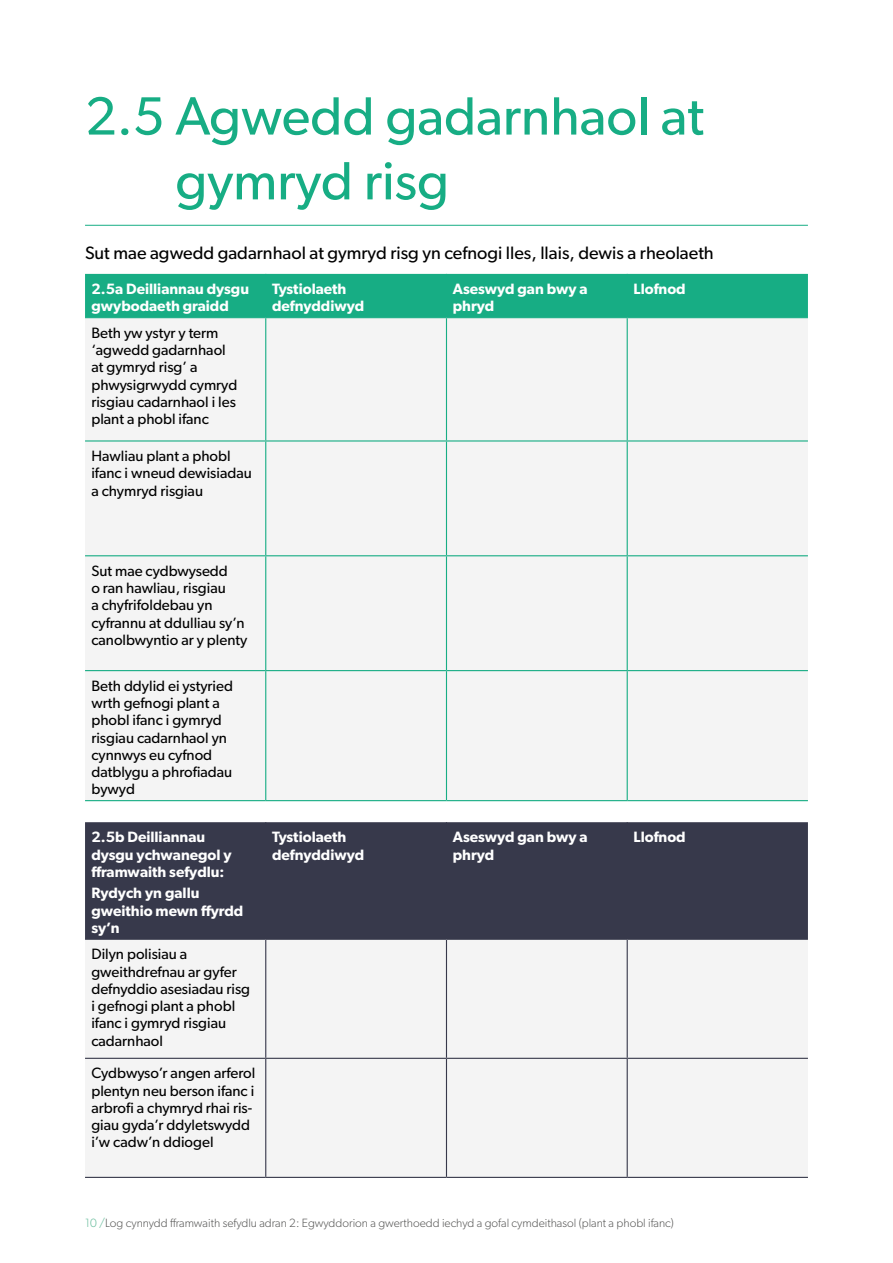
<style>
.page{position:relative;width:893px;height:1263px;background:#fff}
.page>*{position:absolute;margin:0;border:0;box-sizing:border-box;transform-origin:0 0}
.t1{font:54px/64.8px "Gibson";color:#17ad84}
.t2{font:18px "Gibson";color:#000}
.t3{font:15px/17.2px "Gibson";color:#000}
.t4{font:600 15px/17.2px "Gibson";color:#fff}
.t5{font:300 12px "Gibson";color:#575756}
.s1{color:#69bd9d}
</style>
<div class="page">
<hr style="left:85px;top:225px;width:723px;height:1px;background:#17ad84">
<div style="left:85px;top:274px;width:723px;height:43px;background:#17ad84"></div>
<div style="left:85px;top:318px;width:723px;height:482px;background:#f4f4f4"></div>
<hr style="left:265px;top:274px;width:1px;height:43px;background:#17ad84">
<hr style="left:446px;top:274px;width:1px;height:43px;background:#17ad84">
<hr style="left:627px;top:274px;width:1px;height:43px;background:#17ad84">
<hr style="left:85px;top:317px;width:181px;height:1px;background:#17ad84">
<hr style="left:266px;top:317px;width:180px;height:1px;background:#17ad84">
<hr style="left:265px;top:318px;width:1px;height:122px;background:#17ad84">
<hr style="left:446px;top:317px;width:181px;height:1px;background:#17ad84">
<hr style="left:446px;top:318px;width:1px;height:122px;background:#17ad84">
<hr style="left:627px;top:317px;width:181px;height:1px;background:#17ad84">
<hr style="left:627px;top:318px;width:1px;height:122px;background:#17ad84">
<hr style="left:85px;top:440px;width:181px;height:1px;background:#17ad84">
<hr style="left:266px;top:440px;width:180px;height:1px;background:#17ad84">
<hr style="left:265px;top:441px;width:1px;height:114px;background:#17ad84">
<hr style="left:446px;top:440px;width:181px;height:1px;background:#17ad84">
<hr style="left:446px;top:441px;width:1px;height:114px;background:#17ad84">
<hr style="left:627px;top:440px;width:181px;height:1px;background:#17ad84">
<hr style="left:627px;top:441px;width:1px;height:114px;background:#17ad84">
<hr style="left:85px;top:555px;width:181px;height:1px;background:#17ad84">
<hr style="left:266px;top:555px;width:180px;height:1px;background:#17ad84">
<hr style="left:265px;top:556px;width:1px;height:114px;background:#17ad84">
<hr style="left:446px;top:555px;width:181px;height:1px;background:#17ad84">
<hr style="left:446px;top:556px;width:1px;height:114px;background:#17ad84">
<hr style="left:627px;top:555px;width:181px;height:1px;background:#17ad84">
<hr style="left:627px;top:556px;width:1px;height:114px;background:#17ad84">
<hr style="left:85px;top:670px;width:181px;height:1px;background:#17ad84">
<hr style="left:266px;top:670px;width:180px;height:1px;background:#17ad84">
<hr style="left:265px;top:671px;width:1px;height:129px;background:#17ad84">
<hr style="left:446px;top:670px;width:181px;height:1px;background:#17ad84">
<hr style="left:446px;top:671px;width:1px;height:129px;background:#17ad84">
<hr style="left:627px;top:670px;width:181px;height:1px;background:#17ad84">
<hr style="left:627px;top:671px;width:1px;height:129px;background:#17ad84">
<hr style="left:85px;top:800px;width:181px;height:1px;background:#17ad84">
<hr style="left:266px;top:800px;width:180px;height:1px;background:#17ad84">
<hr style="left:446px;top:800px;width:181px;height:1px;background:#17ad84">
<hr style="left:627px;top:800px;width:181px;height:1px;background:#17ad84">
<div style="left:85px;top:822px;width:723px;height:117px;background:#37394b"></div>
<div style="left:85px;top:940px;width:723px;height:237px;background:#f4f4f4"></div>
<hr style="left:265px;top:822px;width:1px;height:117px;background:#37394b">
<hr style="left:446px;top:822px;width:1px;height:117px;background:#37394b">
<hr style="left:627px;top:822px;width:1px;height:117px;background:#37394b">
<hr style="left:85px;top:939px;width:181px;height:1px;background:#37394b">
<hr style="left:266px;top:939px;width:180px;height:1px;background:#37394b">
<hr style="left:265px;top:940px;width:1px;height:118px;background:#37394b">
<hr style="left:446px;top:939px;width:181px;height:1px;background:#37394b">
<hr style="left:446px;top:940px;width:1px;height:118px;background:#37394b">
<hr style="left:627px;top:939px;width:181px;height:1px;background:#37394b">
<hr style="left:627px;top:940px;width:1px;height:118px;background:#37394b">
<hr style="left:85px;top:1058px;width:181px;height:1px;background:#37394b">
<hr style="left:266px;top:1058px;width:180px;height:1px;background:#37394b">
<hr style="left:265px;top:1059px;width:1px;height:118px;background:#37394b">
<hr style="left:446px;top:1058px;width:181px;height:1px;background:#37394b">
<hr style="left:446px;top:1059px;width:1px;height:118px;background:#37394b">
<hr style="left:627px;top:1058px;width:181px;height:1px;background:#37394b">
<hr style="left:627px;top:1059px;width:1px;height:118px;background:#37394b">
<hr style="left:85px;top:1177px;width:181px;height:1px;background:#37394b">
<hr style="left:266px;top:1177px;width:180px;height:1px;background:#37394b">
<hr style="left:446px;top:1177px;width:181px;height:1px;background:#37394b">
<hr style="left:627px;top:1177px;width:181px;height:1px;background:#37394b">
<h1 class="t1" style="left:175px;top:83px;width:530px;text-indent:-90px">2.5 Agwedd gadarnhaol at gymryd risg</h1>
<p class="t2" style="left:85px;top:242px;width:630px">Sut mae agwedd gadarnhaol at gymryd risg yn cefnogi lles, llais, dewis a rheolaeth</p>
<p class="t4" style="left:91px;top:280px;width:159px">2.5a Deilliannau dysgu gwybodaeth graidd</p>
<p class="t4" style="left:272px;top:280px;width:94px">Tystiolaeth defnyddiwyd</p>
<p class="t4" style="left:453px;top:280px;width:136px">Aseswyd gan bwy a phryd</p>
<p class="t4" style="left:634px;top:280px;width:54px">Llofnod</p>
<p class="t3" style="left:91px;top:324px;width:147px">Beth yw ystyr y term ‘agwedd gadarnhaol at gymryd risg’ a phwysigrwydd cymryd risgiau cadarnhaol i les plant a phobl ifanc</p>
<p class="t3" style="left:91px;top:447px;width:162px">Hawliau plant a phobl ifanc i wneud dewisiadau a chymryd risgiau</p>
<p class="t3" style="left:91px;top:562px;width:157px">Sut mae cydbwysedd<br>o ran hawliau, risgiau<br>a chyfrifoldebau yn cyfrannu at ddulliau sy’n canolbwyntio ar y plenty</p>
<p class="t3" style="left:91px;top:677px;width:143px">Beth ddylid ei ystyried wrth gefnogi plant a phobl ifanc i gymryd risgiau cadarnhaol yn cynnwys eu cyfnod datblygu a phrofiadau bywyd</p>
<p class="t4" style="left:91px;top:828px;width:142px">2.5b Deilliannau dysgu ychwanegol y fframwaith sefydlu:</p>
<p class="t4" style="left:91px;top:884px;width:153px">Rydych yn gallu gweithio mewn ffyrdd sy’n</p>
<p class="t3" style="left:91px;top:945px;width:160px">Dilyn polisiau a gweithdrefnau ar gyfer defnyddio asesiadau risg i gefnogi plant a phobl ifanc i gymryd risgiau cadarnhaol</p>
<p class="t3" style="left:91px;top:1064px;width:165px">Cydbwyso’r angen arferol plentyn neu berson ifanc i arbrofi a chymryd rhai ris&shy;giau gyda’r ddyletswydd i’w cadw’n ddiogel</p>
<p class="t4" style="left:272px;top:828px;width:94px">Tystiolaeth defnyddiwyd</p>
<p class="t4" style="left:453px;top:828px;width:136px">Aseswyd gan bwy a phryd</p>
<p class="t4" style="left:634px;top:828px;width:54px">Llofnod</p>
<p class="t5" style="left:85px;top:1216px;width:590px"><span class="s1">10 /</span>Log cynnydd fframwaith sefydlu adran 2: Egwyddorion a gwerthoedd iechyd a gofal cymdeithasol (plant a phobl ifanc)</p>
</div>
